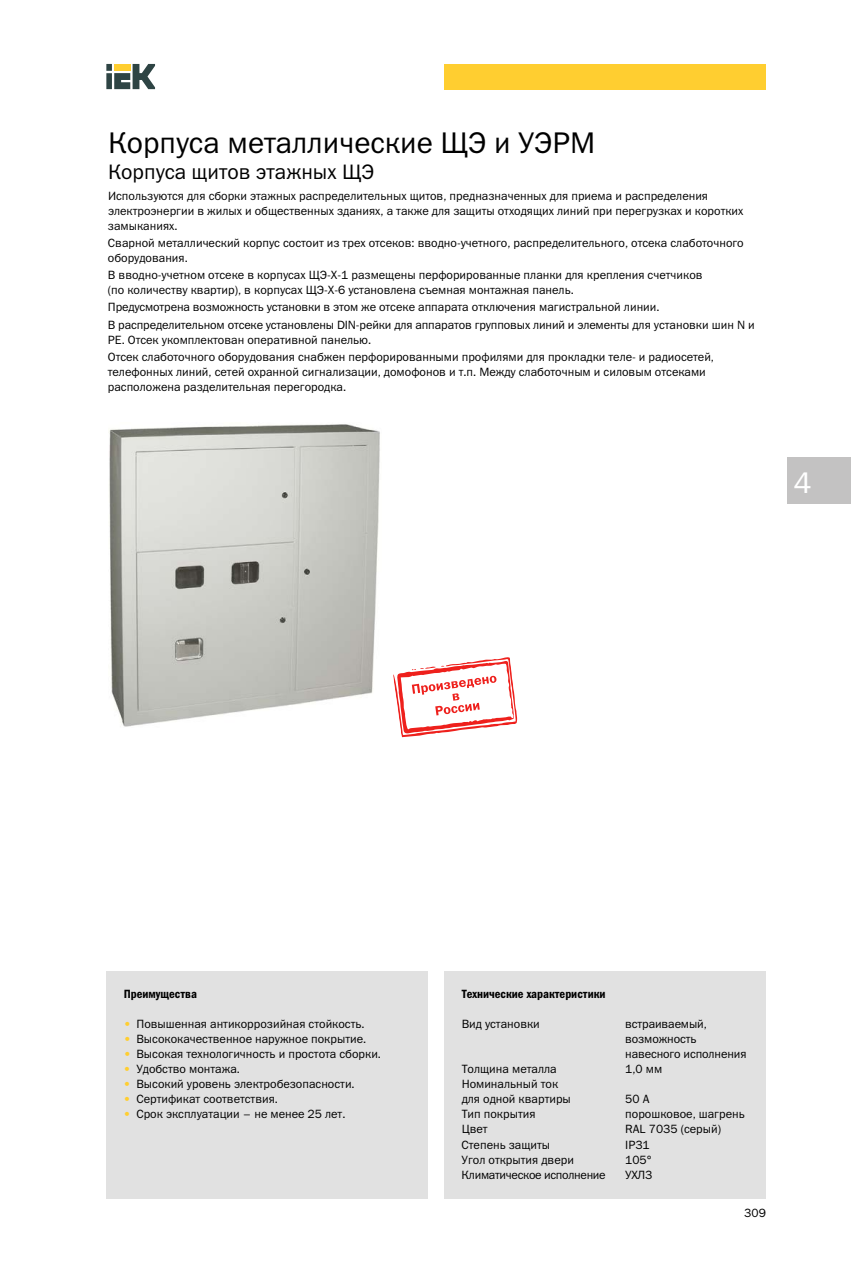
<style>
.page{position:relative;width:851px;height:1263px;background:#fff}
.page>*{position:absolute;margin:0;border:0;box-sizing:border-box;transform-origin:0 0}
.t1{font:30px "Franklin Gothic Book C";color:#000}
.t2{font:30px "Franklin Gothic Book C";color:#fff}
.t3{font:21px "Franklin Gothic Book C";color:#000}
.t4{font:12px/15px "Franklin Gothic Book C";color:#000}
.t5{font:12px "Franklin Gothic Demi Cond C";color:#000}
.t6{font:12px "Franklin Gothic Book C";letter-spacing:-.025em;color:#000}
.s1{color:#ffce30}
</style>
<div class="page">
<svg style="left:106px;top:64px;width:49px;height:25px"></svg>
<div style="left:444px;top:64px;width:321px;height:25px;background:#ffce30"></div>
<div style="left:787px;top:457px;width:63px;height:47px;background:#c3c2c2"></div>
<img style="left:109px;top:424px;width:271px;height:303px">
<div style="left:107px;top:972px;width:321px;height:227px;background:#e1e1e1"></div>
<div style="left:444px;top:972px;width:321px;height:227px;background:#e1e1e1"></div>
<svg style="left:393px;top:657px;width:125px;height:81px"></svg>
<h1 class="t1" style="left:108px;top:126px;width:488px">Корпуса металлические ЩЭ и УЭРМ</h1>
<h2 class="t3" style="left:108px;top:160px;width:267px">Корпуса щитов этажных ЩЭ</h2>
<p class="t4" style="left:108px;top:188px;width:637px">Используются для сборки этажных распределительных щитов, предназначенных для приема и распределения электроэнергии в жилых и общественных зданиях, а также для защиты отходящих линий при перегрузках и коротких замыканиях.</p>
<p class="t4" style="left:108px;top:235px;width:637px">Сварной металлический корпус состоит из трех отсеков: вводно-учетного, распределительного, отсека слаботочного оборудования.</p>
<p class="t4" style="left:108px;top:268px;width:596px">В вводно-учетном отсеке в корпусах ЩЭ-Х-1 размещены перфорированные планки для крепления счетчиков (по количеству квартир), в корпусах ЩЭ-Х-6 установлена съемная монтажная панель.</p>
<p class="t4" style="left:108px;top:299px;width:648px;line-height:17.1px">Предусмотрена возможность установки в этом же отсеке аппарата отключения магистральной линии.<br>В распределительном отсеке установлены DIN-рейки для аппаратов групповых линий и элементы для установки шин N и</p>
<p class="t4" style="left:108px;top:331px;width:607px;line-height:17.1px">РЕ. Отсек укомплектован оперативной панелью.<br>Отсек слаботочного оборудования снабжен перфорированными профилями для прокладки теле- и радиосетей,</p>
<p class="t4" style="left:108px;top:364px;width:599px">телефонных линий, сетей охранной сигнализации, домофонов и т.п. Между слаботочным и силовым отсеками расположена разделительная перегородка.</p>
<h1 class="t2" style="left:793px;top:466px;width:19px">4</h1>
<p class="t5" style="left:124px;top:988px;width:75px">Преимущества</p>
<p class="t4" style="left:124px;top:1017px;width:241px"><span class="s1">•</span> Повышенная антикоррозийная стойкость.</p>
<p class="t4" style="left:124px;top:1032px;width:242px"><span class="s1">•</span> Высококачественное наружное покрытие.</p>
<p class="t4" style="left:124px;top:1047px;width:257px"><span class="s1">•</span> Высокая технологичность и простота сборки.</p>
<p class="t4" style="left:124px;top:1062px;width:116px"><span class="s1">•</span> Удобство монтажа.</p>
<p class="t4" style="left:124px;top:1077px;width:231px"><span class="s1">•</span> Высокий уровень электробезопасности.</p>
<p class="t4" style="left:124px;top:1092px;width:154px"><span class="s1">•</span> Сертификат соответствия.</p>
<p class="t4" style="left:124px;top:1107px;width:221px"><span class="s1">•</span> Срок эксплуатации – не менее 25 лет.</p>
<p class="t5" style="left:461px;top:988px;width:145px">Технические характеристики</p>
<p class="t4" style="left:461px;top:1017px;width:80px">Вид установки</p>
<p class="t4" style="left:625px;top:1017px;width:123px">встраиваемый, возможность навесного исполнения</p>
<p class="t4" style="left:461px;top:1062px;width:97px">Толщина металла</p>
<p class="t4" style="left:625px;top:1062px;width:38px">1,0 мм</p>
<p class="t4" style="left:461px;top:1077px;width:111px">Номинальный ток для одной квартиры</p>
<p class="t4" style="left:625px;top:1092px;width:26px">50 А</p>
<p class="t4" style="left:461px;top:1107px;width:75px">Тип покрытия</p>
<p class="t4" style="left:625px;top:1107px;width:121px">порошковое, шагрень</p>
<p class="t4" style="left:461px;top:1122px;width:27px">Цвет</p>
<p class="t4" style="left:625px;top:1122px;width:97px">RAL 7035 (серый)</p>
<p class="t4" style="left:461px;top:1137px;width:90px">Степень защиты</p>
<p class="t4" style="left:625px;top:1137px;width:26px">IP31</p>
<p class="t4" style="left:461px;top:1152px;width:114px">Угол открытия двери</p>
<p class="t4" style="left:625px;top:1152px;width:28px">105°</p>
<p class="t6" style="left:461px;top:1168px;width:145px">Климатическое исполнение</p>
<p class="t4" style="left:625px;top:1167px;width:28px">УХЛ3</p>
<p class="t4" style="left:744px;top:1206px;width:23px">309</p>
</div>
